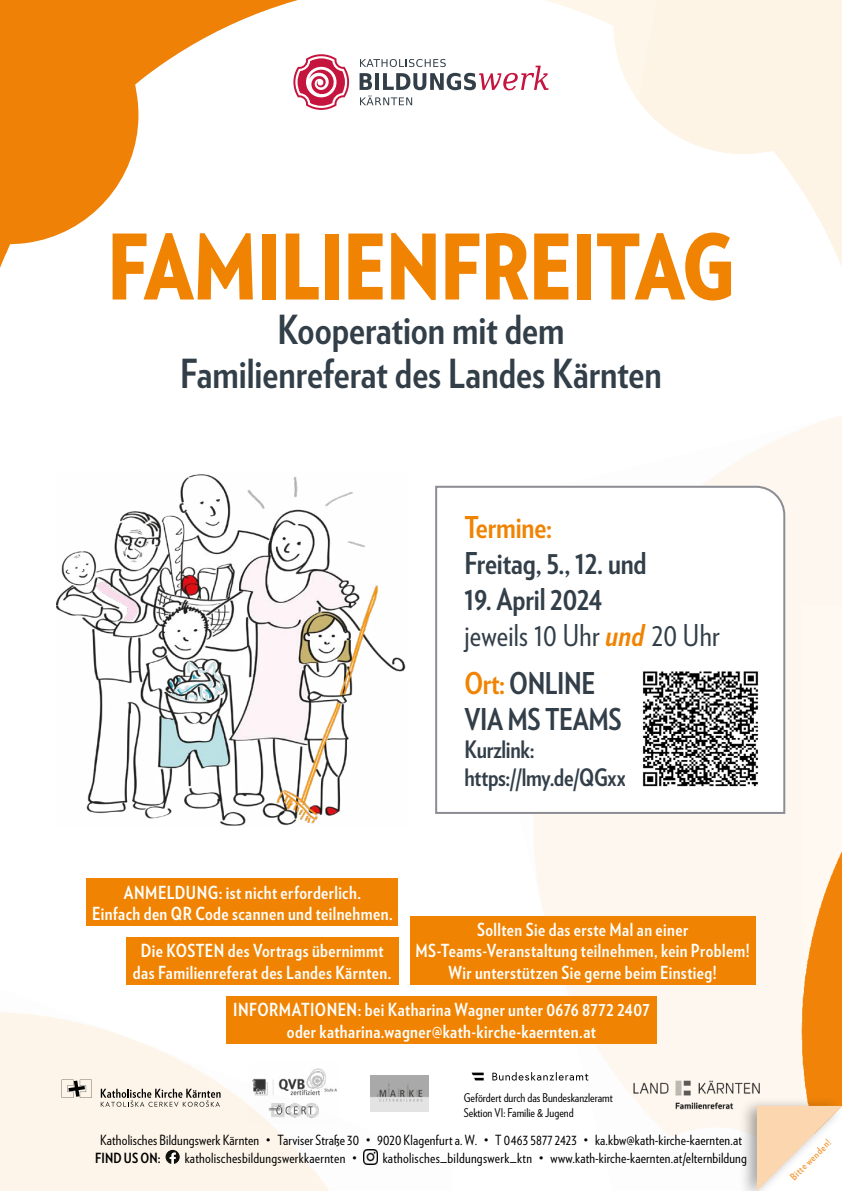
<style>
.page{position:relative;width:842px;height:1191px;background:#fff}
.page>*{position:absolute;margin:0;border:0;box-sizing:border-box;transform-origin:0 0}
.t1{font:900 90px "Verlag Condensed";letter-spacing:-.01em;color:#f08301}
.t2{font:700 40px/44px "Verlag Condensed";color:#323e48;text-align:center}
.t3{font:700 30px/36px "Verlag Condensed";letter-spacing:-.015em;color:#323e48}
.t4{font:30px/36px "Verlag Condensed";letter-spacing:.005em;color:#323e48}
.t5{font:700 30px "Verlag Condensed";letter-spacing:-.005em;color:#f08301}
.t6{font:700 24px/28px "Verlag Condensed";letter-spacing:-.015em;color:#323e48}
.t7{font:700 18px/21.6px "Verlag Condensed";letter-spacing:.025em;color:#fff;text-align:center}
.t8{font:14px "Verlag Condensed";letter-spacing:.01em;color:#000}
.t9{font:700 14px "Verlag Condensed";letter-spacing:.015em;color:#000}
.t10{font:12px/14.4px "Verlag Condensed";color:#000}
.t11{font:700 10px "Verlag Condensed";color:#f59e42}
.s1{font-weight:700}
.s2{font-weight:700;font-style:italic;color:#f08301}
.s3{color:#f08301}
</style>
<div class="page">
<img style="left:51px;top:0;width:212px;height:69px">
<img style="left:263px;top:0;width:35px;height:12px">
<img style="left:0;top:0;width:51px;height:268px">
<img style="left:6px;top:49px;width:150px;height:203px">
<img style="left:808px;top:192px;width:34px;height:65px">
<svg style="left:838px;top:257px;width:4px;height:10px"></svg>
<img style="left:0;top:1012px;width:451px;height:179px">
<div style="left:790px;top:416px;width:52px;height:190px;background:#fdf7ef"></div>
<img style="left:512px;top:717px;width:289px;height:364px">
<img style="left:788px;top:714px;width:13px;height:57px">
<img style="left:597px;top:1077px;width:204px;height:60px">
<img style="left:801px;top:606px;width:41px;height:490px">
<svg style="left:166px;top:1149px;width:14px;height:15px"></svg>
<img style="left:364px;top:1149px;width:14px;height:15px">
<img style="left:370px;top:1075px;width:59px;height:36px">
<svg style="left:58px;top:1075px;width:166px;height:35px;background:#f9f2e6"></svg>
<svg style="left:62px;top:1079px;width:30px;height:18px"></svg>
<svg style="left:101px;top:1088px;width:120px;height:18px;background:#c5bfb6"></svg>
<img style="left:625px;top:1077px;width:143px;height:36px">
<img style="left:250px;top:1062px;width:91px;height:61px">
<svg style="left:492px;top:1072px;width:96px;height:8px"></svg>
<svg style="left:472px;top:1072px;width:12px;height:8px"></svg>
<svg style="left:360px;top:59px;width:189px;height:46px"></svg>
<svg style="left:293px;top:54px;width:56px;height:56px"></svg>
<div style="left:226px;top:996px;width:431px;height:47px;background:#f08301"></div>
<div style="left:86px;top:878px;width:312px;height:47px;background:#f08301"></div>
<div style="left:126px;top:937px;width:272px;height:47px;background:#f08301"></div>
<div style="left:410px;top:915px;width:345px;height:69px;background:#f08301"></div>
<img style="left:57px;top:474px;width:349px;height:352px">
<div style="left:739px;top:1096px;width:103px;height:95px;background:#000;opacity:.35"></div>
<svg style="left:757px;top:1106px;width:85px;height:85px"></svg>
<svg style="left:435px;top:485px;width:351px;height:330px"></svg>
<img style="left:625px;top:654px;width:150px;height:150px">
<h1 class="t1" style="left:107px;top:197px;width:629px">FAMILIENFREITAG</h1>
<h2 class="t2" style="left:180px;top:305px;width:483px">Kooperation mit dem<br>Familienreferat des Landes Kärnten</h2>
<h3 class="t5" style="left:464px;top:505px;width:89px">Termine:</h3>
<h3 class="t3" style="left:464px;top:544px;width:184px">Freitag, 5., 12. und</h3>
<h3 class="t4" style="left:464px;top:580px;width:257px"><span class="s1">19. April 2024<br></span>jeweils 10 Uhr <span class="s2">und</span> 20 Uhr</h3>
<h3 class="t3" style="left:464px;top:663px;width:159px"><span class="s3">Ort:</span>ONLINE<br>VIA MS TEAMS</h3>
<h3 class="t6" style="left:464px;top:734px;width:163px">Kurzlink: https://lmy.de/QGxx</h3>
<p class="t7" style="left:92px;top:880px;width:302px">ANMELDUNG: ist nicht erforderlich.<br>Einfach den QR Code scannen und teilnehmen.</p>
<p class="t7" style="left:133px;top:939px;width:260px">Die KOSTEN des Vortrags übernimmt das Familienreferat des Landes Kärnten.</p>
<p class="t7" style="left:415px;top:917px;width:336px">Sollten Sie das erste Mal an einer<br>MS-Teams-Veranstaltung teilnehmen, kein Problem!<br>Wir unterstützen Sie gerne beim Einstieg!</p>
<p class="t7" style="left:233px;top:998px;width:418px">INFORMATIONEN: bei Katharina Wagner unter 0676 8772 2407 oder katharina.wagner@kath-kirche-kaernten.at</p>
<p class="t10" style="left:464px;top:1090px;width:150px">Gefördert durch das Bundeskanzleramt<br>Sektion VI: Familie &amp; Jugend</p>
<p class="t8" style="left:100px;top:1129px;width:643px">Katholisches Bildungswerk Kärnten • Tarviser Straße 30 • 9020 Klagenfurt a. W. • T 0463 5877 2423 • ka.kbw@kath-kirche-kaernten.at</p>
<p class="t9" style="left:95px;top:1147px;width:67px">FIND US ON:</p>
<p class="t8" style="left:185px;top:1147px;width:173px">katholischesbildungswerkkaernten •</p>
<p class="t8" style="left:383px;top:1147px;width:366px">katholisches_bildungswerk_ktn • www.kath-kirche-kaernten.at/elternbildung</p>
<p class="t11" style="left:786px;top:1173px;width:55px;rotate:-45deg">Bitte wenden!</p>
</div>
